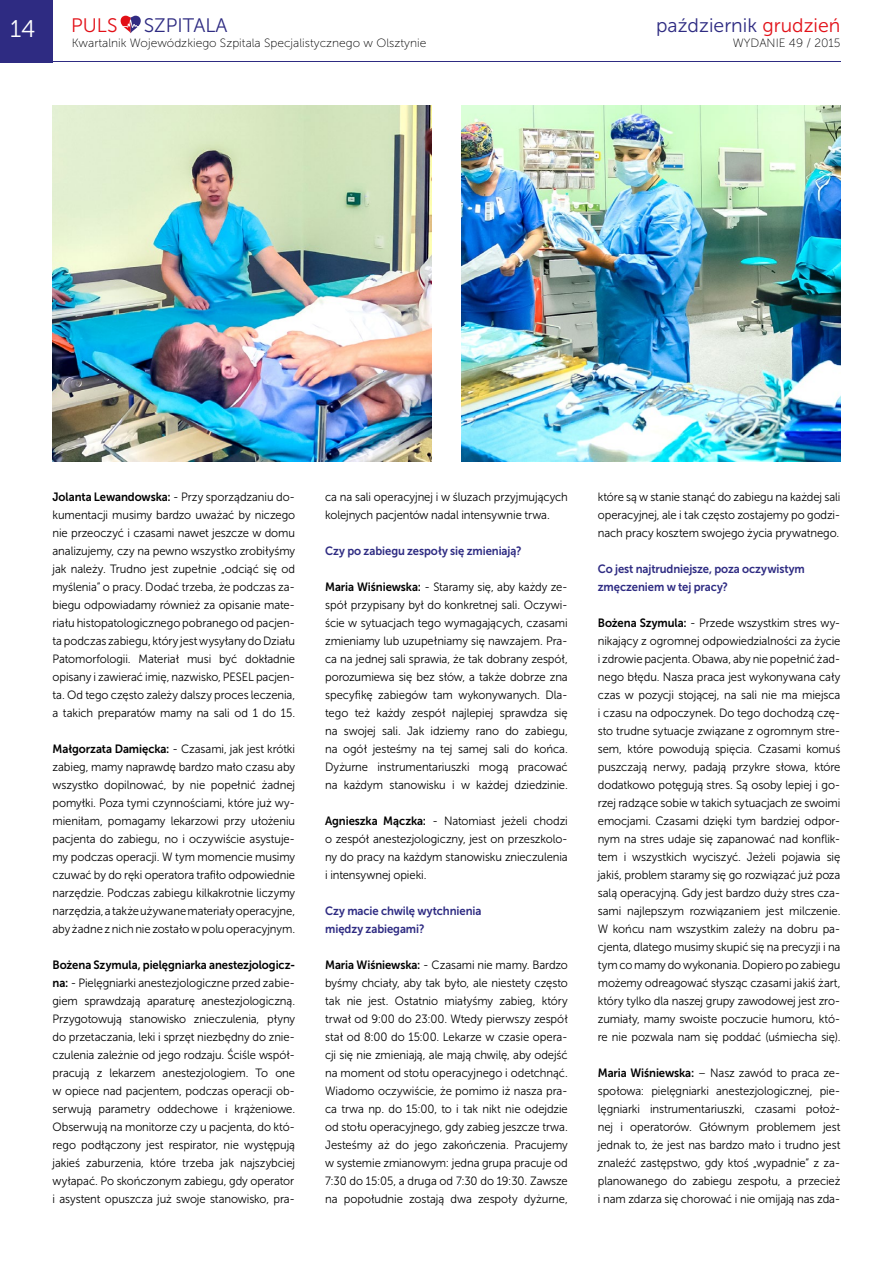
<style>
.page{position:relative;width:893px;height:1263px;background:#fff}
.page>*{position:absolute;margin:0;border:0;box-sizing:border-box;transform-origin:0 0}
.t1{font:24px "Museo Sans 300";color:#fff}
.t2{font:19.5px "Museo Sans 300";color:#2e2b82}
.t3{font:19.5px "Museo Sans 300";color:#e21017}
.t4{font:12px/18px "Museo Sans 300";letter-spacing:-.005em;color:#000;text-align:justify;scale:.94 1}
.t5{font:12px/18px "Museo Sans 700";letter-spacing:-.005em;color:#2e2b82;scale:.94 1}
.t6{font:12px "Museo Sans 100";color:#000}
.t7{font:12px "Museo Sans 700";letter-spacing:-.01em;color:#000;scale:.94 1}
.s1{color:#e21017}
.s2{font-family:"Museo Sans 700"}
</style>
<div class="page">
<div style="left:0;top:0;width:52px;height:62px;background:#2e2b82"></div>
<hr style="left:0;top:61px;width:840px;height:1px;background:#2e2b82">
<svg style="left:121px;top:16px;width:20px;height:17px"></svg>
<img style="left:461px;top:106px;width:379px;height:355px">
<img style="left:52px;top:106px;width:379px;height:355px">
<h1 class="t1" style="left:10px;top:16px;width:27px">14</h1>
<h2 class="t3" style="left:71px;top:14px;width:48px">PULS</h2>
<h2 class="t2" style="left:144px;top:14px;width:85px">SZPITALA</h2>
<p class="t6" style="left:72px;top:36px;width:356px">Kwartalnik Wojewódzkiego Szpitala Specjalistycznego w Olsztynie</p>
<h2 class="t2" style="left:656px;top:14px;width:186px">październik <span class="s1">grudzień</span></h2>
<p class="t6" style="left:733px;top:36px;width:109px">WYDANIE 49 / 2015</p>
<p class="t4" style="left:52px;top:488px;width:260px"><span class="s2">Jolanta Lewandowska:</span> - Przy sporządzaniu do&shy;kumentacji musimy bardzo uważać by niczego nie przeoczyć i czasami nawet jeszcze w domu analizujemy, czy na pewno wszystko zrobiłyśmy jak należy. Trudno jest zupełnie „odciąć się od myślenia” o pracy. Dodać trzeba, że podczas za&shy;biegu odpowiadamy również za opisanie mate&shy;riału histopatologicznego pobranego od pacjen&shy;ta podczas zabiegu, który jest wysyłany do Działu Patomorfologii. Materiał musi być dokładnie opisany i zawierać imię, nazwisko, PESEL pacjen&shy;ta. Od tego często zależy dalszy proces leczenia, a takich preparatów mamy na sali od 1 do 15.</p>
<p class="t4" style="left:52px;top:740px;width:260px"><span class="s2">Małgorzata Damięcka:</span> - Czasami, jak jest krótki zabieg, mamy naprawdę bardzo mało czasu aby wszystko dopilnować, by nie popełnić żadnej pomyłki. Poza tymi czynnościami, które już wy&shy;mieniłam, pomagamy lekarzowi przy ułożeniu pacjenta do zabiegu, no i oczywiście asystuje&shy;my podczas operacji. W tym momencie musimy czuwać by do ręki operatora trafiło odpowiednie narzędzie. Podczas zabiegu kilkakrotnie liczymy narzędzia, a także używane materiały operacyjne, aby żadne z nich nie zostało w polu operacyjnym.</p>
<p class="t7" style="left:52px;top:958px;width:260px">Bożena Szymula, pielęgniarka anestezjologicz-</p>
<p class="t4" style="left:52px;top:974px;width:260px"><span class="s2">na:</span> - Pielęgniarki anestezjologiczne przed zabie&shy;giem sprawdzają aparaturę anestezjologiczną.<br>Przygotowują stanowisko znieczulenia, płyny do przetaczania, leki i sprzęt niezbędny do znie&shy;czulenia zależnie od jego rodzaju. Ściśle współ&shy;pracują z lekarzem anestezjologiem. To one w opiece nad pacjentem, podczas operacji ob&shy;serwują parametry oddechowe i krążeniowe.<br>Obserwują na monitorze czy u pacjenta, do któ&shy;rego podłączony jest respirator, nie występują jakieś zaburzenia, które trzeba jak najszybciej wyłapać. Po skończonym zabiegu, gdy operator i asystent opuszcza już swoje stanowisko, pra-</p>
<p class="t4" style="left:325px;top:488px;width:260px">ca na sali operacyjnej i w śluzach przyjmujących kolejnych pacjentów nadal intensywnie trwa.</p>
<p class="t5" style="left:325px;top:542px;width:211px">Czy po zabiegu zespoły się zmieniają?</p>
<p class="t4" style="left:325px;top:578px;width:260px"><span class="s2">Maria Wiśniewska:</span> - Staramy się, aby każdy ze&shy;spół przypisany był do konkretnej sali. Oczywi&shy;ście w sytuacjach tego wymagających, czasami zmieniamy lub uzupełniamy się nawzajem. Pra&shy;ca na jednej sali sprawia, że tak dobrany zespół, porozumiewa się bez słów, a także dobrze zna specyfikę zabiegów tam wykonywanych. Dla&shy;tego też każdy zespół najlepiej sprawdza się na swojej sali. Jak idziemy rano do zabiegu, na ogół jesteśmy na tej samej sali do końca.<br>Dyżurne instrumentariuszki mogą pracować na każdym stanowisku i w każdej dziedzinie.</p>
<p class="t4" style="left:325px;top:812px;width:260px"><span class="s2">Agnieszka Mączka:</span> - Natomiast jeżeli chodzi o zespół anestezjologiczny, jest on przeszkolo&shy;ny do pracy na każdym stanowisku znieczulenia i intensywnej opieki.</p>
<p class="t5" style="left:325px;top:902px;width:168px">Czy macie chwilę wytchnienia między zabiegami?</p>
<p class="t4" style="left:325px;top:956px;width:260px"><span class="s2">Maria Wiśniewska:</span> - Czasami nie mamy. Bardzo byśmy chciały, aby tak było, ale niestety często tak nie jest. Ostatnio miałyśmy zabieg, który trwał od 9:00 do 23:00. Wtedy pierwszy zespół stał od 8:00 do 15:00. Lekarze w czasie opera&shy;cji się nie zmieniają, ale mają chwilę, aby odejść na moment od stołu operacyjnego i odetchnąć.<br>Wiadomo oczywiście, że pomimo iż nasza pra&shy;ca trwa np. do 15:00, to i tak nikt nie odejdzie od stołu operacyjnego, gdy zabieg jeszcze trwa.<br>Jesteśmy aż do jego zakończenia. Pracujemy w systemie zmianowym: jedna grupa pracuje od 7:30 do 15:05, a druga od 7:30 do 19:30. Zawsze na popołudnie zostają dwa zespoły dyżurne,</p>
<p class="t4" style="left:598px;top:488px;width:260px">które są w stanie stanąć do zabiegu na każdej sali operacyjnej, ale i tak często zostajemy po godzi&shy;nach pracy kosztem swojego życia prywatnego.</p>
<p class="t5" style="left:598px;top:560px;width:222px">Co jest najtrudniejsze, poza oczywistym zmęczeniem w tej pracy?</p>
<p class="t4" style="left:598px;top:614px;width:260px"><span class="s2">Bożena Szymula:</span> - Przede wszystkim stres wy&shy;nikający z ogromnej odpowiedzialności za życie i zdrowie pacjenta. Obawa, aby nie popełnić żad&shy;nego błędu. Nasza praca jest wykonywana cały czas w pozycji stojącej, na sali nie ma miejsca i czasu na odpoczynek. Do tego dochodzą czę&shy;sto trudne sytuacje związane z ogromnym stre&shy;sem, które powodują spięcia. Czasami komuś puszczają nerwy, padają przykre słowa, które dodatkowo potęgują stres. Są osoby lepiej i go&shy;rzej radzące sobie w takich sytuacjach ze swoimi emocjami. Czasami dzięki tym bardziej odpor&shy;nym na stres udaje się zapanować nad konflik&shy;tem i wszystkich wyciszyć. Jeżeli pojawia się jakiś, problem staramy się go rozwiązać już poza salą operacyjną. Gdy jest bardzo duży stres cza&shy;sami najlepszym rozwiązaniem jest milczenie.<br>W końcu nam wszystkim zależy na dobru pa&shy;cjenta, dlatego musimy skupić się na precyzji i na tym co mamy do wykonania. Dopiero po zabiegu możemy odreagować słysząc czasami jakiś żart, który tylko dla naszej grupy zawodowej jest zro&shy;zumiały, mamy swoiste poczucie humoru, któ&shy;re nie pozwala nam się poddać (uśmiecha się).</p>
<p class="t4" style="left:598px;top:1064px;width:260px"><span class="s2">Maria Wiśniewska:</span> – Nasz zawód to praca ze&shy;społowa: pielęgniarki anestezjologicznej, pie&shy;lęgniarki instrumentariuszki, czasami położ&shy;nej i operatorów. Głównym problemem jest jednak to, że jest nas bardzo mało i trudno jest znaleźć zastępstwo, gdy ktoś „wypadnie” z za&shy;planowanego do zabiegu zespołu, a przecież i nam zdarza się chorować i nie omijają nas zda-</p>
</div>
